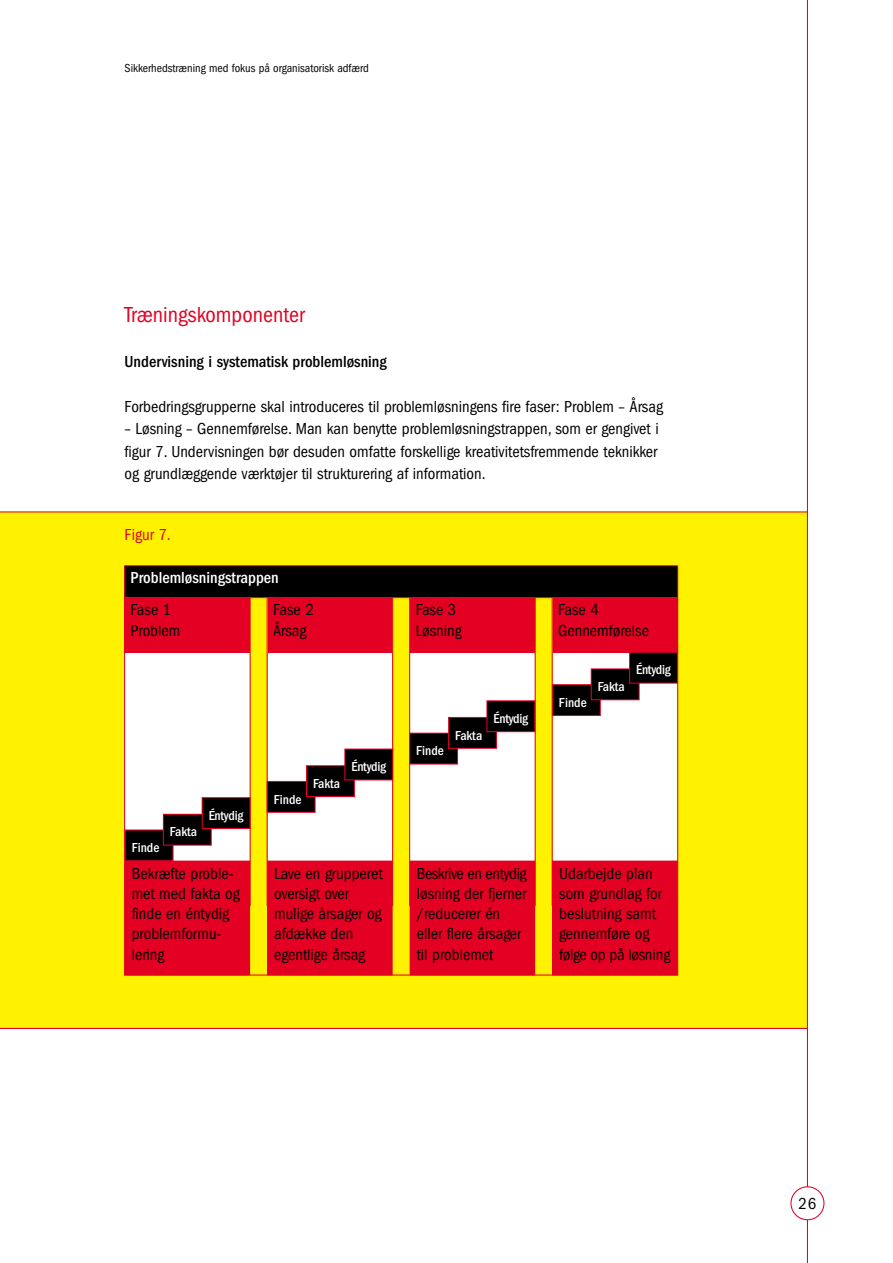
<style>
.page{position:relative;width:893px;height:1263px;background:#fff}
.page>*{position:absolute;margin:0;border:0;box-sizing:border-box;transform-origin:0 0}
.t1{font:condensed 22.5px "Franklin Gothic";color:#e30023}
.t2{font:condensed 16.5px/20.2px "Franklin Gothic";color:#000}
.t3{font:500 condensed 16.5px "Franklin Gothic";color:#000}
.t4{font:500 condensed 16.5px "Franklin Gothic";color:#fff}
.t5{font:condensed 16.5px "Franklin Gothic";color:#e30023}
.t6{font:500 condensed 13.5px "Franklin Gothic";letter-spacing:-.01em;color:#fff}
.t7{font:condensed 12px "Franklin Gothic";color:#000}
</style>
<div class="page">
<div style="left:0;top:512px;width:807px;height:517px;background:#fff200"></div>
<hr style="left:0;top:511px;width:807px;height:1px;background:#e30023">
<hr style="left:0;top:1028px;width:807px;height:1px;background:#e30023">
<div style="left:125px;top:566px;width:552px;height:32px;background:#000"></div>
<div style="left:125px;top:598px;width:125px;height:55px;background:#e30023"></div>
<div style="left:267px;top:598px;width:125px;height:55px;background:#e30023"></div>
<div style="left:409px;top:598px;width:126px;height:55px;background:#e30023"></div>
<div style="left:552px;top:598px;width:125px;height:55px;background:#e30023"></div>
<hr style="left:806px;top:0;width:2px;height:1263px;background:#e30023">
<div style="left:791px;top:1187px;width:33px;height:33px;background:#fff;border-radius:50%"></div>
<div style="left:790px;top:1186px;width:34px;height:34px;border:1px solid #e30023;border-radius:50%"></div>
<div style="left:125px;top:653px;width:125px;height:244px;background:#fff"></div>
<div style="left:267px;top:653px;width:125px;height:252px;background:#fff"></div>
<div style="left:409px;top:653px;width:126px;height:243px;background:#fff"></div>
<div style="left:552px;top:653px;width:125px;height:244px;background:#fff"></div>
<div style="left:125px;top:830px;width:48px;height:31px;background:#000"></div>
<div style="left:125px;top:830px;width:48px;height:31px;border:1px solid #e30023"></div>
<hr style="left:125px;top:565px;width:552px;height:1px;background:#e30023">
<hr style="left:125px;top:597px;width:552px;height:1px;background:#e30023">
<hr style="left:124px;top:566px;width:1px;height:409px;background:#e30023">
<hr style="left:249px;top:598px;width:2px;height:308px;background:#e30023">
<hr style="left:266px;top:598px;width:2px;height:308px;background:#e30023">
<hr style="left:392px;top:598px;width:1px;height:308px;background:#e30023">
<hr style="left:409px;top:598px;width:1px;height:308px;background:#e30023">
<hr style="left:534px;top:598px;width:1px;height:308px;background:#e30023">
<hr style="left:551px;top:598px;width:1px;height:308px;background:#e30023">
<hr style="left:677px;top:566px;width:1px;height:409px;background:#e30023">
<hr style="left:125px;top:975px;width:553px;height:1px;background:#e30023">
<div style="left:163px;top:814px;width:48px;height:31px;background:#000"></div>
<div style="left:163px;top:814px;width:49px;height:32px;border:1px solid #e30023"></div>
<div style="left:202px;top:798px;width:48px;height:31px;background:#000"></div>
<div style="left:202px;top:797px;width:48px;height:32px;border:1px solid #e30023"></div>
<div style="left:267px;top:781px;width:48px;height:31px;background:#000"></div>
<div style="left:267px;top:781px;width:48px;height:32px;border:1px solid #e30023"></div>
<div style="left:306px;top:766px;width:48px;height:31px;background:#000"></div>
<div style="left:306px;top:765px;width:49px;height:32px;border:1px solid #e30023"></div>
<div style="left:345px;top:749px;width:48px;height:31px;background:#000"></div>
<div style="left:409px;top:733px;width:48px;height:31px;background:#000"></div>
<div style="left:409px;top:733px;width:49px;height:32px;border:1px solid #e30023"></div>
<div style="left:448px;top:717px;width:48px;height:31px;background:#000"></div>
<div style="left:448px;top:717px;width:49px;height:32px;border:1px solid #e30023"></div>
<div style="left:487px;top:701px;width:48px;height:31px;background:#000"></div>
<div style="left:486px;top:700px;width:49px;height:32px;border:1px solid #e30023"></div>
<div style="left:552px;top:685px;width:48px;height:31px;background:#000"></div>
<div style="left:552px;top:684px;width:49px;height:32px;border:1px solid #e30023"></div>
<div style="left:591px;top:669px;width:48px;height:31px;background:#000"></div>
<div style="left:590px;top:668px;width:49px;height:32px;border:1px solid #e30023"></div>
<div style="left:629px;top:652px;width:48px;height:31px;background:#000"></div>
<div style="left:629px;top:652px;width:49px;height:32px;border:1px solid #e30023"></div>
<div style="left:125px;top:861px;width:124px;height:114px;background:#e30023"></div>
<div style="left:268px;top:861px;width:124px;height:114px;background:#e30023"></div>
<div style="left:410px;top:861px;width:124px;height:114px;background:#e30023"></div>
<div style="left:409px;top:861px;width:126px;height:114px;border:1px solid #e30023"></div>
<div style="left:552px;top:861px;width:125px;height:114px;background:#e30023"></div>
<p class="t7" style="left:125px;top:64px;width:246px">Sikkerhedstræning med fokus på organisatorisk adfærd</p>
<h1 class="t1" style="left:125px;top:307px;width:182px">Træningskomponenter</h1>
<p class="t3" style="left:125px;top:356px;width:264px">Undervisning i systematisk problemløsning</p>
<p class="t2" style="left:125px;top:398px;width:540px">Forbedringsgrupperne skal introduceres til problemløsningens fire faser: Problem – Årsag</p>
<p class="t2" style="left:125px;top:419px;width:535px;line-height:22.5px;text-align:justify">– Løsning – Gennemførelse. Man kan benytte problemløsningstrappen, som er gengivet i figur 7. Undervisningen bør desuden omfatte forskellige kreativitetsfremmende teknikker og grundlæggende værktøjer til strukturering af information.</p>
<p class="t5" style="left:125px;top:529px;width:48px">Figur 7.</p>
<p class="t4" style="left:131px;top:572px;width:150px">Problemløsningstrappen</p>
<p class="t2" style="left:131px;top:600px;width:51px;line-height:21px">Fase 1<br>Problem</p>
<p class="t2" style="left:273px;top:600px;width:42px;line-height:21px">Fase 2<br>Årsag</p>
<p class="t2" style="left:415px;top:600px;width:48px;line-height:21px">Fase 3<br>Løsning</p>
<p class="t2" style="left:558px;top:600px;width:92px;line-height:21px">Fase 4<br>Gennemførelse</p>
<p class="t6" style="left:132px;top:843px;width:29px">Finde</p>
<p class="t6" style="left:170px;top:827px;width:29px">Fakta</p>
<p class="t6" style="left:209px;top:811px;width:36px">Éntydig</p>
<p class="t6" style="left:274px;top:795px;width:29px">Finde</p>
<p class="t6" style="left:313px;top:779px;width:29px">Fakta</p>
<p class="t6" style="left:351px;top:762px;width:36px">Éntydig</p>
<p class="t6" style="left:416px;top:746px;width:29px">Finde</p>
<p class="t6" style="left:455px;top:731px;width:29px">Fakta</p>
<p class="t6" style="left:493px;top:714px;width:36px">Éntydig</p>
<p class="t6" style="left:559px;top:698px;width:29px">Finde</p>
<p class="t6" style="left:597px;top:682px;width:29px">Fakta</p>
<p class="t6" style="left:636px;top:665px;width:36px">Éntydig</p>
<p class="t2" style="left:132px;top:864px;width:110px">Bekræfte proble&shy;met med fakta og finde en éntydig problemformu&shy;lering</p>
<p class="t2" style="left:274px;top:864px;width:110px">Lave en grupperet oversigt over mulige årsager og afdække den egentlige årsag</p>
<p class="t2" style="left:416px;top:864px;width:111px">Beskrive en entydig løsning der fjerner /reducerer én eller flere årsager til problemet</p>
<p class="t2" style="left:559px;top:864px;width:113px">Udarbejde plan som grundlag for beslutning samt gennemføre og følge op på løsning</p>
<p class="t2" style="left:798px;top:1195px;width:19px">26</p>
</div>
